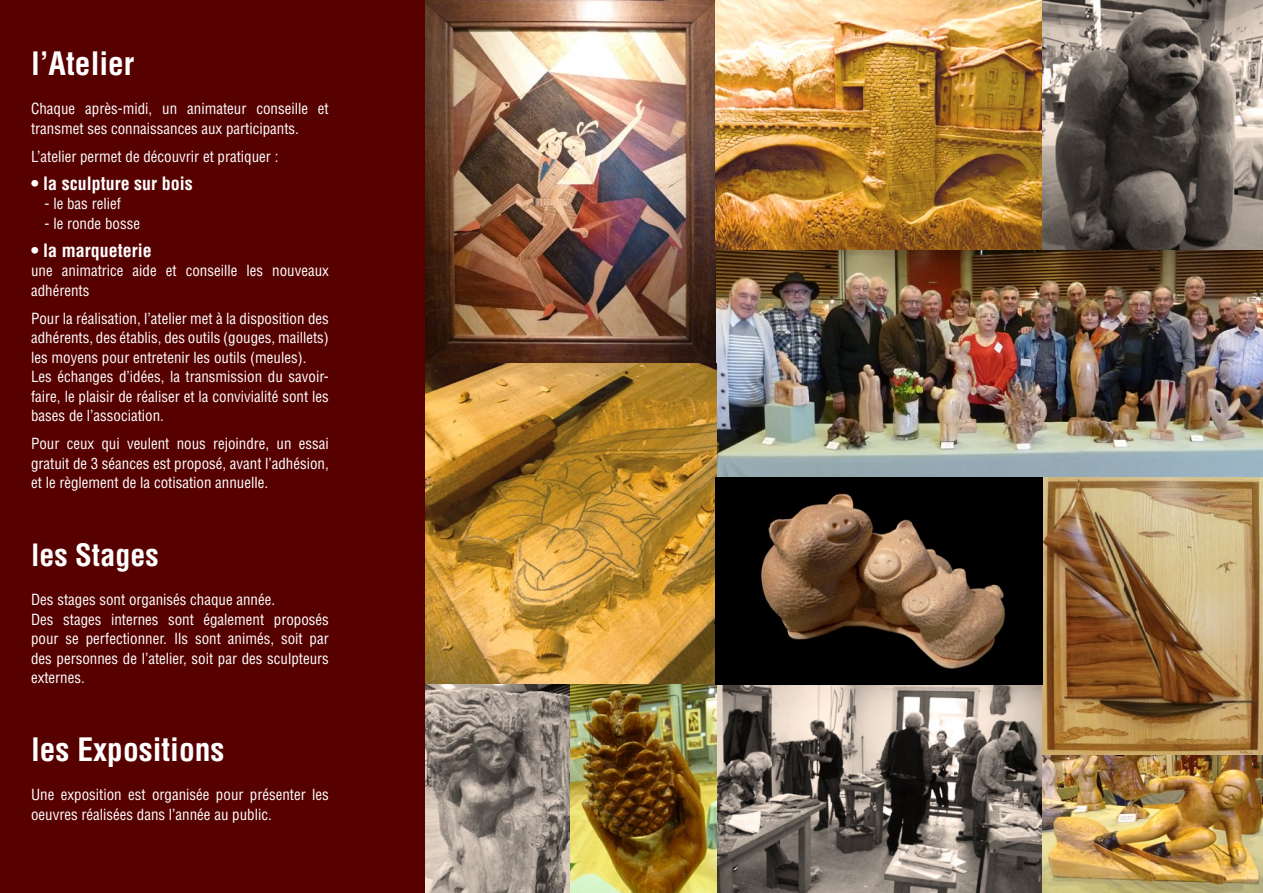
<style>
.page{position:relative;width:1263px;height:893px;background:#fff}
.page>*{position:absolute;margin:0;border:0;box-sizing:border-box;transform-origin:0 0}
.t1{font:700 condensed 31.5px "Helvetica";color:#fff}
.t2{font:700 condensed 30px "Helvetica";color:#fff}
.t3{font:700 condensed 18px "Helvetica";color:#fff}
.t4{font:condensed 15px/19.5px "Helvetica";color:#fff}
</style>
<div class="page">
<div style="left:0;top:0;width:425px;height:893px;background:#570000"></div>
<img style="left:425px;top:0;width:838px;height:893px">
<h1 class="t1" style="left:31px;top:45px;width:105px">l’Atelier</h1>
<p class="t4" style="left:31px;top:99px;width:299px">Chaque après-midi, un animateur conseille et transmet ses connaissances aux participants.</p>
<p class="t4" style="left:31px;top:146px;width:249px">L’atelier permet de découvrir et pratiquer :</p>
<p class="t3" style="left:31px;top:172px;width:163px">• la sculpture sur bois</p>
<p class="t4" style="left:45px;top:194px;width:78px">- le bas relief</p>
<p class="t4" style="left:45px;top:213px;width:97px">- le ronde bosse</p>
<p class="t3" style="left:31px;top:239px;width:122px">• la marqueterie</p>
<p class="t4" style="left:31px;top:261px;width:299px">une animatrice aide et conseille les nouveaux adhérents</p>
<p class="t4" style="left:31px;top:308px;width:299px">Pour la réalisation, l’atelier met à la disposition des adhérents, des établis, des outils (gouges, maillets) les moyens pour entretenir les outils (meules).<br>Les échanges d’idées, la transmission du savoir&shy;faire, le plaisir de réaliser et la convivialité sont les bases de l’association.</p>
<p class="t4" style="left:31px;top:434px;width:299px;text-align:justify">Pour ceux qui veulent nous rejoindre, un essai gratuit de 3 séances est proposé, avant l’adhésion, et le règlement de la cotisation annuelle.</p>
<h2 class="t2" style="left:31px;top:537px;width:129px">les Stages</h2>
<p class="t4" style="left:31px;top:590px;width:299px">Des stages sont organisés chaque année.<br>Des stages internes sont également proposés pour se perfectionner. Ils sont animés, soit par des personnes de l’atelier, soit par des sculpteurs externes.</p>
<h1 class="t1" style="left:31px;top:731px;width:195px">les Expositions</h1>
<p class="t4" style="left:31px;top:785px;width:299px">Une exposition est organisée pour présenter les oeuvres réalisées dans l’année au public.</p>
</div>
